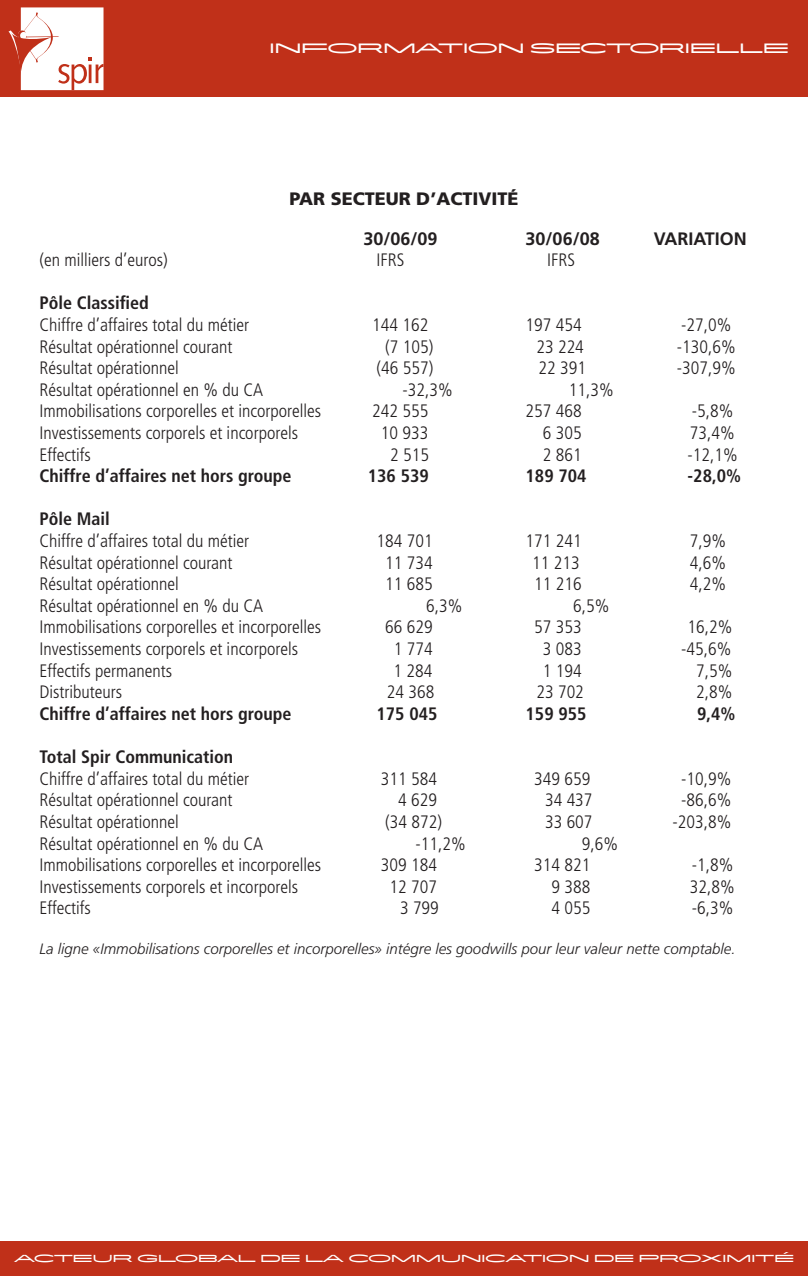
<style>
.page{position:relative;width:808px;height:1276px;background:#fff}
.page>*{position:absolute;margin:0;border:0;box-sizing:border-box;transform-origin:0 0}
.t1{font:300 condensed 18px "Frutiger";color:#231f20}
.t2{font:700 condensed 18px "Frutiger";color:#231f20}
.t3{font:700 18px "Frutiger";color:#231f20}
.t4{font:18px "Flatiron ITC Std";color:#fff}
.t5{font:900 18px "Frutiger";color:#231f20}
.t6{font:italic 300 15px "Frutiger";color:#231f20}
.t7{font:13.5px "Flatiron ITC Std";letter-spacing:.01em;color:#fff}
</style>
<div class="page">
<div style="left:0;top:0;width:808px;height:96px;background:#c03019"></div>
<svg style="left:9px;top:7px;width:95px;height:83px"></svg>
<div style="left:0;top:1241px;width:808px;height:35px;background:#c03019"></div>
<p class="t4" style="left:270px;top:38px;width:521px">INFORMATION SECTORIELLE</p>
<p class="t5" style="left:290px;top:188px;width:158px">PAR SECTEUR D’ACTI</p>
<p class="t5" style="left:478px;top:188px;width:42px">VITÉ</p>
<p class="t3" style="left:364px;top:228px;width:76px">30/06/09</p>
<p class="t3" style="left:526px;top:228px;width:76px">30/06/08</p>
<p class="t3" style="left:654px;top:228px;width:95px">VARIATION</p>
<p class="t1" style="left:40px;top:250px;width:130px">(en milliers d’euros)</p>
<p class="t1" style="left:377px;top:250px;width:29px">IFRS</p>
<p class="t1" style="left:547px;top:250px;width:29px">IFRS</p>
<p class="t2" style="left:40px;top:292px;width:111px">Pôle Classified</p>
<p class="t1" style="left:40px;top:314px;width:211px">Chiffre d’affaires total du métier</p>
<p class="t1" style="left:372px;top:314px;width:58px">144 162</p>
<p class="t1" style="left:526px;top:314px;width:58px">197 454</p>
<p class="t1" style="left:681px;top:314px;width:52px">-27,0%</p>
<p class="t1" style="left:40px;top:336px;width:195px">Résultat opérationnel courant</p>
<p class="t1" style="left:385px;top:336px;width:50px">(7 105)</p>
<p class="t1" style="left:536px;top:336px;width:49px">23 224</p>
<p class="t1" style="left:677px;top:336px;width:60px">-130,6%</p>
<p class="t1" style="left:40px;top:358px;width:141px">Résultat opérationnel</p>
<p class="t1" style="left:377px;top:358px;width:58px">(46 557)</p>
<p class="t1" style="left:539px;top:358px;width:49px">22 391</p>
<p class="t1" style="left:677px;top:358px;width:60px">-307,9%</p>
<p class="t1" style="left:40px;top:379px;width:225px">Résultat opérationnel en % du CA</p>
<p class="t1" style="left:402px;top:379px;width:52px">-32,3%</p>
<p class="t1" style="left:569px;top:379px;width:46px">11,3%</p>
<p class="t1" style="left:40px;top:401px;width:283px">Immobilisations corporelles et incorporelles</p>
<p class="t1" style="left:372px;top:401px;width:58px">242 555</p>
<p class="t1" style="left:526px;top:401px;width:58px">257 468</p>
<p class="t1" style="left:692px;top:401px;width:43px">-5,8%</p>
<p class="t1" style="left:40px;top:422px;width:260px">Investissements corporels et incorporels</p>
<p class="t1" style="left:381px;top:422px;width:49px">10 933</p>
<p class="t1" style="left:543px;top:422px;width:40px">6 305</p>
<p class="t1" style="left:690px;top:422px;width:46px">73,4%</p>
<p class="t1" style="left:40px;top:444px;width:53px">Effectifs</p>
<p class="t1" style="left:390px;top:444px;width:40px">2 515</p>
<p class="t1" style="left:543px;top:444px;width:40px">2 861</p>
<p class="t1" style="left:688px;top:444px;width:52px">-12,1%</p>
<p class="t2" style="left:40px;top:465px;width:254px">Chiffre d’affaires net hors groupe</p>
<p class="t2" style="left:368px;top:465px;width:62px">136 539</p>
<p class="t2" style="left:526px;top:465px;width:62px">189 704</p>
<p class="t2" style="left:688px;top:465px;width:55px">-28,0%</p>
<p class="t2" style="left:40px;top:508px;width:72px">Pôle Mail</p>
<p class="t1" style="left:40px;top:530px;width:211px">Chiffre d’affaires total du métier</p>
<p class="t1" style="left:377px;top:530px;width:58px">184 701</p>
<p class="t1" style="left:526px;top:530px;width:58px">171 241</p>
<p class="t1" style="left:690px;top:530px;width:38px">7,9%</p>
<p class="t1" style="left:40px;top:552px;width:195px">Résultat opérationnel courant</p>
<p class="t1" style="left:385px;top:552px;width:49px">11 734</p>
<p class="t1" style="left:532px;top:552px;width:49px">11 213</p>
<p class="t1" style="left:690px;top:552px;width:38px">4,6%</p>
<p class="t1" style="left:40px;top:574px;width:141px">Résultat opérationnel</p>
<p class="t1" style="left:385px;top:574px;width:49px">11 685</p>
<p class="t1" style="left:534px;top:574px;width:49px">11 216</p>
<p class="t1" style="left:690px;top:574px;width:38px">4,2%</p>
<p class="t1" style="left:40px;top:595px;width:225px">Résultat opérationnel en % du CA</p>
<p class="t1" style="left:426px;top:595px;width:38px">6,3%</p>
<p class="t1" style="left:573px;top:595px;width:38px">6,5%</p>
<p class="t1" style="left:40px;top:617px;width:283px">Immobilisations corporelles et incorporelles</p>
<p class="t1" style="left:385px;top:617px;width:49px">66 629</p>
<p class="t1" style="left:534px;top:617px;width:49px">57 353</p>
<p class="t1" style="left:688px;top:617px;width:46px">16,2%</p>
<p class="t1" style="left:40px;top:638px;width:260px">Investissements corporels et incorporels</p>
<p class="t1" style="left:394px;top:638px;width:40px">1 774</p>
<p class="t1" style="left:543px;top:638px;width:40px">3 083</p>
<p class="t1" style="left:681px;top:638px;width:52px">-45,6%</p>
<p class="t1" style="left:40px;top:660px;width:134px">Effectifs permanents</p>
<p class="t1" style="left:393px;top:660px;width:40px">1 284</p>
<p class="t1" style="left:543px;top:660px;width:40px">1 194</p>
<p class="t1" style="left:696px;top:660px;width:38px">7,5%</p>
<p class="t1" style="left:40px;top:682px;width:84px">Distributeurs</p>
<p class="t1" style="left:387px;top:682px;width:49px">24 368</p>
<p class="t1" style="left:536px;top:682px;width:49px">23 702</p>
<p class="t1" style="left:696px;top:682px;width:38px">2,8%</p>
<p class="t2" style="left:40px;top:703px;width:254px">Chiffre d’affaires net hors groupe</p>
<p class="t2" style="left:377px;top:703px;width:62px">175 045</p>
<p class="t2" style="left:526px;top:703px;width:62px">159 955</p>
<p class="t2" style="left:697px;top:703px;width:40px">9,4%</p>
<p class="t2" style="left:40px;top:746px;width:195px">Total Spir Communication</p>
<p class="t1" style="left:40px;top:768px;width:211px">Chiffre d’affaires total du métier</p>
<p class="t1" style="left:381px;top:768px;width:58px">311 584</p>
<p class="t1" style="left:534px;top:768px;width:58px">349 659</p>
<p class="t1" style="left:681px;top:768px;width:52px">-10,9%</p>
<p class="t1" style="left:40px;top:790px;width:195px">Résultat opérationnel courant</p>
<p class="t1" style="left:398px;top:790px;width:40px">4 629</p>
<p class="t1" style="left:545px;top:790px;width:49px">34 437</p>
<p class="t1" style="left:681px;top:790px;width:52px">-86,6%</p>
<p class="t1" style="left:40px;top:811px;width:141px">Résultat opérationnel</p>
<p class="t1" style="left:385px;top:811px;width:58px">(34 872)</p>
<p class="t1" style="left:545px;top:811px;width:49px">33 607</p>
<p class="t1" style="left:672px;top:811px;width:60px">-203,8%</p>
<p class="t1" style="left:40px;top:833px;width:225px">Résultat opérationnel en % du CA</p>
<p class="t1" style="left:415px;top:833px;width:52px">-11,2%</p>
<p class="t1" style="left:582px;top:833px;width:38px">9,6%</p>
<p class="t1" style="left:40px;top:854px;width:283px">Immobilisations corporelles et incorporelles</p>
<p class="t1" style="left:381px;top:854px;width:58px">309 184</p>
<p class="t1" style="left:534px;top:854px;width:58px">314 821</p>
<p class="t1" style="left:692px;top:854px;width:43px">-1,8%</p>
<p class="t1" style="left:40px;top:876px;width:260px">Investissements corporels et incorporels</p>
<p class="t1" style="left:389px;top:876px;width:49px">12 707</p>
<p class="t1" style="left:551px;top:876px;width:40px">9 388</p>
<p class="t1" style="left:690px;top:876px;width:46px">32,8%</p>
<p class="t1" style="left:40px;top:898px;width:53px">Effectifs</p>
<p class="t1" style="left:400px;top:898px;width:40px">3 799</p>
<p class="t1" style="left:551px;top:898px;width:40px">4 055</p>
<p class="t1" style="left:692px;top:898px;width:43px">-6,3%</p>
<p class="t6" style="left:40px;top:940px;width:697px">La ligne «Immobilisations corporelles et incorporelles» intégre les goodwills pour leur valeur nette comptable.</p>
<p class="t7" style="left:14px;top:1251px;width:782px">ACTEUR GLOBAL DE LA COMMUNICATION DE PROXIMITÉ</p>
</div>
